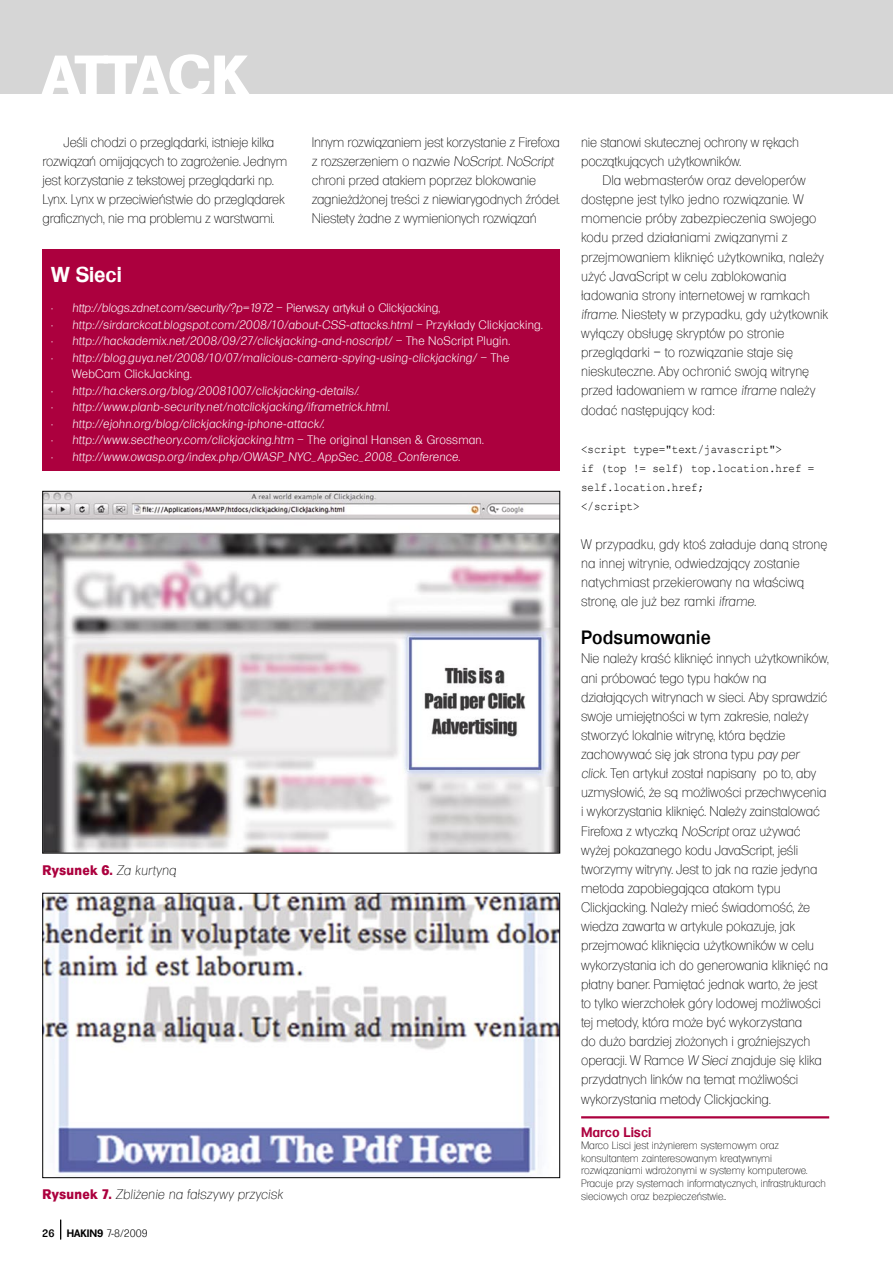
<style>
.page{position:relative;width:893px;height:1263px;background:#fff}
.page>*{position:absolute;margin:0;border:0;box-sizing:border-box;transform-origin:0 0}
.t1{font:800 54px "Formula Serial Pl";letter-spacing:-.06em;color:#fff;scale:1.1 1}
.RAMKA_SUBHEAD1{font:700 21px "Formula Serial Pl";color:#fff}
.SUBHEAD{font:500 18.75px "Formula Serial Pl";letter-spacing:.01em;color:#000}
.BODY_TEXT{font:200 13.5px/19.2px "Formula Serial Pl";letter-spacing:-.005em;color:#000}
.BODY1{font:200 13.5px/19.2px "Formula Serial Pl";letter-spacing:-.01em;color:#000}
.BODY1_WS{font:200 13.5px/19.2px "Formula Serial Pl";color:#000}
.PODPIS{font:italic 200 13.5px "Formula Serial Pl";letter-spacing:.01em;color:#000}
.PODPIS-2{font:800 13.5px "Formula Serial Pl";letter-spacing:.015em;color:#ac003e}
.O_AUTORZE_SUBHEAD{font:700 13.5px "Formula Serial Pl";color:#ac003e}
.RAMKA_HANGING1{font:italic 300 12px/16.5px "Formula Serial Pl";letter-spacing:.015em;color:#fff}
.RAMKA_HANGING_WS{font:italic 300 12px "Formula Serial Pl";color:#fff}
.BODY_CODE{font:12px "Courier New";color:#000;scale:.9 1}
.BODY_CODE_WS{font:12px "Courier New";color:#000;scale:.9 1}
.O_AUTORZE_BODY1{font:200 10.5px/12.6px "Formula Serial Pl";color:#000}
.t2{font:300 10.5px "Formula Serial Pl";color:#000}
.s1{font-style:italic}
.s2{font-style:normal}
.s3{font-weight:200}
.s4{font-weight:200;font-style:italic;color:#000}
.s5{font-weight:800;font-style:normal;color:#ac003e}
.s6{font-family:"Formula Serial";font-weight:500}
.s7{font-weight:700}
</style>
<div class="page">
<div style="left:0;top:0;width:893px;height:94px;background:#d6d6d6"></div>
<svg style="left:60px;top:1220px;width:1px;height:19px"></svg>
<img style="left:45px;top:493px;width:513px;height:358px">
<img style="left:45px;top:895px;width:513px;height:281px">
<div style="left:43px;top:893px;width:517px;height:285px;border:1px solid #000"></div>
<hr style="left:581px;top:1116px;width:248px;height:2px;background:#ac003e">
<div style="left:43px;top:250px;width:517px;height:221px;background:#ac003e"></div>
<h1 class="t1" style="left:43px;top:40px;width:189px">ATTACK</h1>
<p class="BODY_TEXT" style="left:43px;top:131px;width:246px;text-indent:21px">Jeśli chodzi o przeglądarki, istnieje kilka rozwiązań omijających to zagrożenie. Jednym jest korzystanie z tekstowej przeglądarki np.<br>Lynx. Lynx w przeciwieństwie do przeglądarek graficznych, nie ma problemu z warstwami.</p>
<p class="BODY_TEXT" style="left:312px;top:131px;width:250px">Innym rozwiązaniem jest korzystanie z Firefoxa z rozszerzeniem o nazwie <span class="s1">NoScript</span>. <span class="s1">NoScript </span>chroni przed atakiem poprzez blokowanie zagnieżdżonej treści z niewiarygodnych źródeł.<br>Niestety żadne z wymienionych rozwiązań</p>
<p class="BODY_TEXT" style="left:581px;top:131px;width:219px">nie stanowi skutecznej ochrony w rękach początkujących użytkowników.</p>
<p class="BODY_TEXT" style="left:581px;top:169px;width:249px;text-indent:21px">Dla webmasterów oraz developerów dostępne jest tylko jedno rozwiązanie. W momencie próby zabezpieczenia swojego kodu przed działaniami związanymi z przejmowaniem kliknięć użytkownika, należy użyć JavaScript w celu zablokowania ładowania strony internetowej w ramkach <span class="s1">iframe.</span> Niestety w przypadku, gdy użytkownik wyłączy obsługę skryptów po stronie przeglądarki – to rozwiązanie staje się nieskuteczne. Aby ochronić swoją witrynę przed ładowaniem w ramce <span class="s1">iframe</span> należy dodać następujący kod:</p>
<p class="BODY_CODE_WS" style="left:581px;top:442px;width:225px">&lt;script type="text/javascript"&gt;</p>
<p class="BODY_CODE" style="left:581px;top:461px;width:261px">if (top != self) top.location.href =</p>
<p class="BODY_CODE" style="left:581px;top:480px;width:138px">self.location.href;</p>
<p class="BODY_CODE" style="left:581px;top:499px;width:66px">&lt;/script&gt;</p>
<p class="BODY1_WS" style="left:581px;top:533px;width:248px">W przypadku, gdy ktoś załaduje daną stronę na innej witrynie, odwiedzający zostanie natychmiast przekierowany na właściwą stronę, ale już bez ramki <span class="s1">iframe</span>.</p>
<p class="SUBHEAD" style="left:581px;top:625px;width:131px">Podsumowanie</p>
<p class="BODY1" style="left:581px;top:648px;width:249px">Nie należy kraść kliknięć innych użytkowników, ani próbować tego typu haków na działających witrynach w sieci. Aby sprawdzić swoje umiejętności w tym zakresie, należy stworzyć lokalnie witrynę, która będzie zachowywać się jak strona typu <span class="s1">pay per<br>click</span>. Ten artykuł został napisany po to, aby uzmysłowić, że są możliwości przechwycenia i wykorzystania kliknięć. Należy zainstalować Firefoxa z wtyczką <span class="s1">NoScript</span> oraz używać wyżej pokazanego kodu JavaScript, jeśli tworzymy witryny. Jest to jak na razie jedyna metoda zapobiegająca atakom typu Clickjacking. Należy mieć świadomość, że wiedza zawarta w artykule pokazuje, jak przejmować kliknięcia użytkowników w celu wykorzystania ich do generowania kliknięć na płatny baner. Pamiętać jednak warto, że jest to tylko wierzchołek góry lodowej możliwości tej metody, która może być wykorzystana<br>do dużo bardziej złożonych i groźniejszych operacji. W Ramce <span class="s1">W Sieci</span> znajduje się klika przydatnych linków na temat możliwości wykorzystania metody Clickjacking.</p>
<p class="RAMKA_SUBHEAD1" style="left:51px;top:261px;width:72px">W Sieci</p>
<p class="RAMKA_HANGING_WS" style="left:51px;top:299px;width:390px"><span class="s2">•</span> http://blogs.zdnet.com/security/?p=1972 <span class="s2">– Pierwszy artykuł o Clickjacking,</span></p>
<p class="RAMKA_HANGING1" style="left:51px;top:315px;width:493px"><span class="s2">•</span> http://sirdarckcat.blogspot.com/2008/10/about-CSS-attacks.html <span class="s2">– Przykłady Clickjacking.</span></p>
<p class="RAMKA_HANGING1" style="left:51px;top:332px;width:460px"><span class="s2">•</span> http://hackademix.net/2008/09/27/clickjacking-and-noscript/ <span class="s2">– The NoScript Plugin.</span></p>
<p class="RAMKA_HANGING1" style="left:72px;top:348px;width:439px;text-indent:-21px"><span class="s2">•</span> http://blog.guya.net/2008/10/07/malicious-camera-spying-using-clickjacking/ <span class="s2">– The<br>WebCam ClickJacking.</span></p>
<p class="RAMKA_HANGING1" style="left:51px;top:381px;width:309px"><span class="s2">•</span> http://ha.ckers.org/blog/20081007/clickjacking-details/<span class="s3">.</span></p>
<p class="RAMKA_HANGING1" style="left:51px;top:398px;width:340px"><span class="s2">•</span> http://www.planb-security.net/notclickjacking/iframetrick.html<span class="s2">.</span></p>
<p class="RAMKA_HANGING1" style="left:51px;top:414px;width:275px"><span class="s2">•</span> http://ejohn.org/blog/clickjacking-iphone-attack/<span class="s2">.</span></p>
<p class="RAMKA_HANGING1" style="left:51px;top:431px;width:434px"><span class="s2">•</span> http://www.sectheory.com/clickjacking.htm <span class="s2">– The original Hansen &amp; Grossman.</span></p>
<p class="RAMKA_HANGING1" style="left:51px;top:447px;width:411px"><span class="s2">•</span> http://www.owasp.org/index.php/OWASP_NYC_AppSec_2008_Conference<span class="s2">.</span></p>
<p class="PODPIS-2" style="left:43px;top:861px;width:135px">Rysunek 6. <span class="s4">Za kurtyną</span></p>
<p class="PODPIS" style="left:43px;top:1184px;width:242px"><span class="s5">Rysunek 7.</span> Zbliżenie na fałszywy przycisk</p>
<p class="t2" style="left:42px;top:1226px;width:107px"><span class="s6">26</span> <span class="s7">HAKIN9</span> 7-8/2009</p>
<p class="O_AUTORZE_SUBHEAD" style="left:581px;top:1123px;width:72px">Marco Lisci</p>
<p class="O_AUTORZE_BODY1" style="left:581px;top:1138px;width:246px">Marco Lisci jest inżynierem systemowym oraz konsultantem zainteresowanym kreatywnymi rozwiązaniami wdrożonymi w systemy komputerowe.<br>Pracuje przy systemach informatycznych, infrastrukturach sieciowych oraz bezpieczeństwie..</p>
</div>
